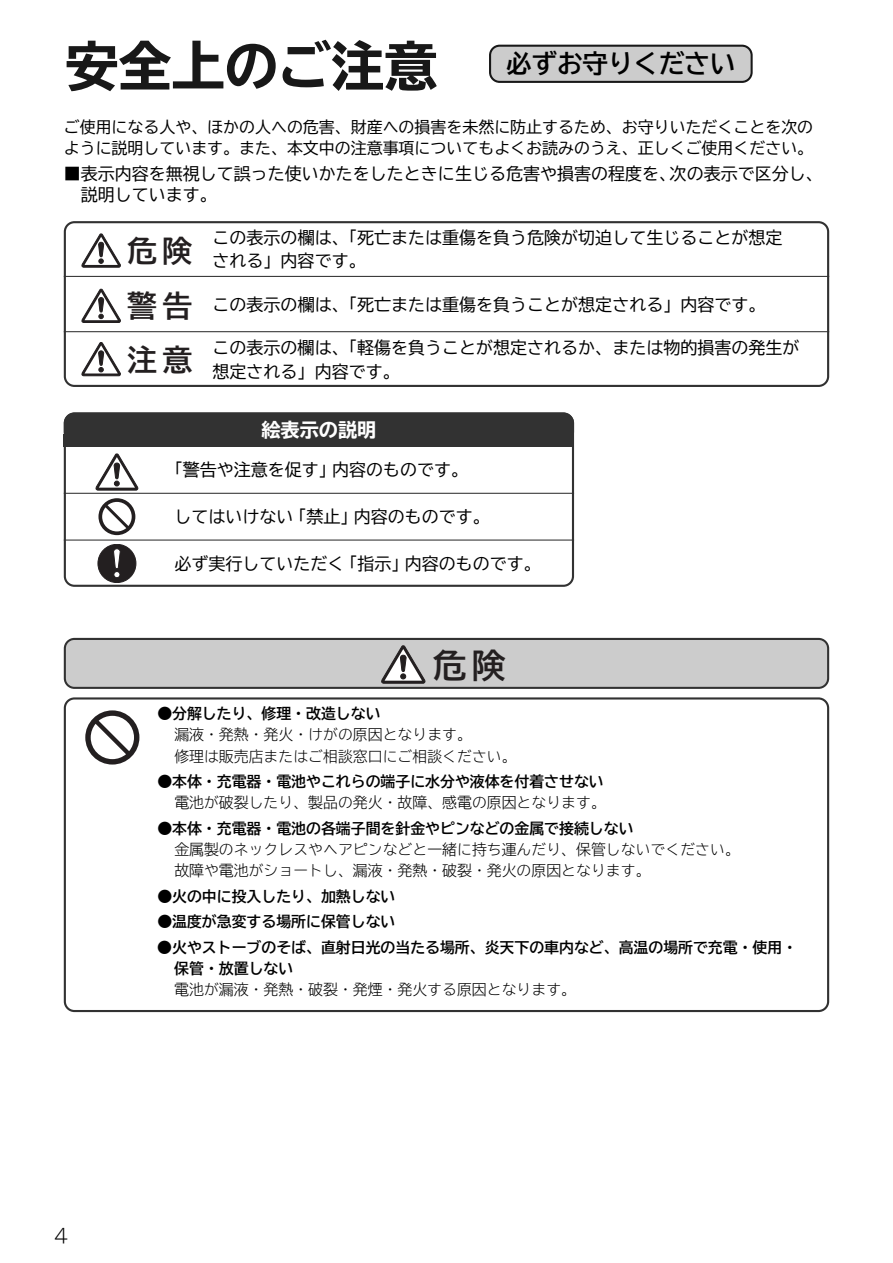
<style>
.page{position:relative;width:893px;height:1263px;background:#fff}
.page>*{position:absolute;margin:0;border:0;box-sizing:border-box;transform-origin:0 0}
.t1{font:700 expanded 53.1px "TBUD Go Std";color:#181818}
.t2{font:33.6px "TBUD Go Std Bold 90 pv RKSJ H";color:#231f20}
.t3{font:29.85px "TBUD Go Std Bold 90 pv RKSJ H";color:#231f20}
.t4{font:700 25.5px "TBUD Go Std";color:#000}
.t5{font:700 expanded 19.2px "TBUD Go Std";color:#fff}
.t6{font:300 19.2px "TBUD Go Std Super";color:#000}
.t7{font:16.95px/23.4px "TBUD Go Std";color:#000}
.t8{font:15.9px/21.3px "TBUD Go Std";color:#000}
.t9{font:300 14.85px/21.3px "TBUD Go Std Super";color:#000}
.t10{font:700 14.85px/21.3px "TBUD Go Std";color:#000}
</style>
<div class="page">
<svg style="left:489px;top:45px;width:264px;height:38px;background:#b8b8b8"></svg>
<svg style="left:64px;top:412px;width:510px;height:175px"></svg>
<svg style="left:96px;top:454px;width:42px;height:36px"></svg>
<hr style="left:64px;top:493px;width:510px;height:1px;background:#323232">
<hr style="left:64px;top:539px;width:510px;height:2px;background:#323232">
<svg style="left:64px;top:221px;width:765px;height:166px"></svg>
<hr style="left:64px;top:331px;width:765px;height:1px;background:#323232">
<svg style="left:82px;top:289px;width:39px;height:34px"></svg>
<hr style="left:64px;top:276px;width:765px;height:1px;background:#323232">
<svg style="left:82px;top:234px;width:39px;height:34px"></svg>
<svg style="left:82px;top:342px;width:39px;height:34px"></svg>
<svg style="left:98px;top:544px;width:38px;height:39px"></svg>
<svg style="left:98px;top:498px;width:37px;height:37px"></svg>
<svg style="left:64px;top:638px;width:765px;height:51px;background:#bdbdbd"></svg>
<svg style="left:64px;top:697px;width:765px;height:315px"></svg>
<svg style="left:85px;top:710px;width:54px;height:54px"></svg>
<h1 class="t1" style="left:65px;top:37px;width:374px">安全上のご注意</h1>
<p class="t8" style="left:64px;top:116px;width:751px">ご使用になる人や、ほかの人への危害、財産への損害を未然に防止するため、お守りいただくことを次のように説明しています。また、本文中の注意事項についてもよくお読みのうえ、正しくご使用ください。</p>
<p class="t7" style="left:81px;top:163px;width:743px;line-height:21.3px;text-indent:-17px">■表示内容を無視して誤った使いかたをしたときに生じる危害や損害の程度を、次の表示で区分し、説明しています。</p>
<h3 class="t4" style="left:506px;top:43px;width:231px">必ずお守りください</h3>
<p class="t7" style="left:127px;top:225px;width:657px;text-indent:85px">この表示の欄は、「死亡または重傷を負う危険が切迫して生じることが想定<sup>危険</sup> される」内容です。</p>
<h3 class="t3" style="left:127px;top:282px;width:66px">警告</h3>
<h3 class="t3" style="left:127px;top:335px;width:66px">注意</h3>
<p class="t7" style="left:213px;top:292px;width:554px">この表示の欄は、「死亡または重傷を負うことが想定される」内容です。</p>
<p class="t7" style="left:213px;top:336px;width:588px">この表示の欄は、「軽傷を負うことが想定されるか、または物的損害の発生が想定される」内容です。</p>
<p class="t5" style="left:261px;top:419px;width:116px">絵表示の説明</p>
<p class="t7" style="left:166px;top:458px;width:304px">「警告や注意を促す」内容のものです。</p>
<p class="t7" style="left:174px;top:505px;width:317px">してはいけない「禁止」内容のものです。</p>
<p class="t7" style="left:174px;top:552px;width:368px">必ず実行していただく「指示」内容のものです。</p>
<h2 class="t2" style="left:433px;top:637px;width:74px">危険</h2>
<p class="t10" style="left:157px;top:703px;width:225px">●分解したり、修理・改造しない</p>
<p class="t9" style="left:174px;top:724px;width:344px">漏液・発熱・発火・けがの原因となります。<br>修理は販売店またはご相談窓口にご相談ください。</p>
<p class="t10" style="left:157px;top:771px;width:448px">●本体・充電器・電池やこれらの端子に水分や液体を付着させない</p>
<p class="t9" style="left:174px;top:792px;width:433px">電池が破裂したり、製品の発火・故障、感電の原因となります。</p>
<p class="t10" style="left:157px;top:818px;width:478px">●本体・充電器・電池の各端子間を針金やピンなどの金属で接続しない</p>
<p class="t9" style="left:174px;top:838px;width:567px">金属製のネックレスやヘアピンなどと一緒に持ち運んだり、保管しないでください。故障や電池がショートし、漏液・発熱・破裂・発火の原因となります。</p>
<p class="t10" style="left:157px;top:886px;width:240px">●火の中に投入したり、加熱しない</p>
<p class="t10" style="left:157px;top:911px;width:240px">●温度が急変する場所に保管しない</p>
<p class="t10" style="left:174px;top:937px;width:624px;text-indent:-17px">●火やストーブのそば、直射日光の当たる場所、炎天下の車内など、高温の場所で充電・使用・保管・放置しない</p>
<p class="t9" style="left:174px;top:979px;width:403px">電池が漏液・発熱・破裂・発煙・発火する原因となります。</p>
<p class="t6" style="left:55px;top:1219px;width:16px">4</p>
</div>
